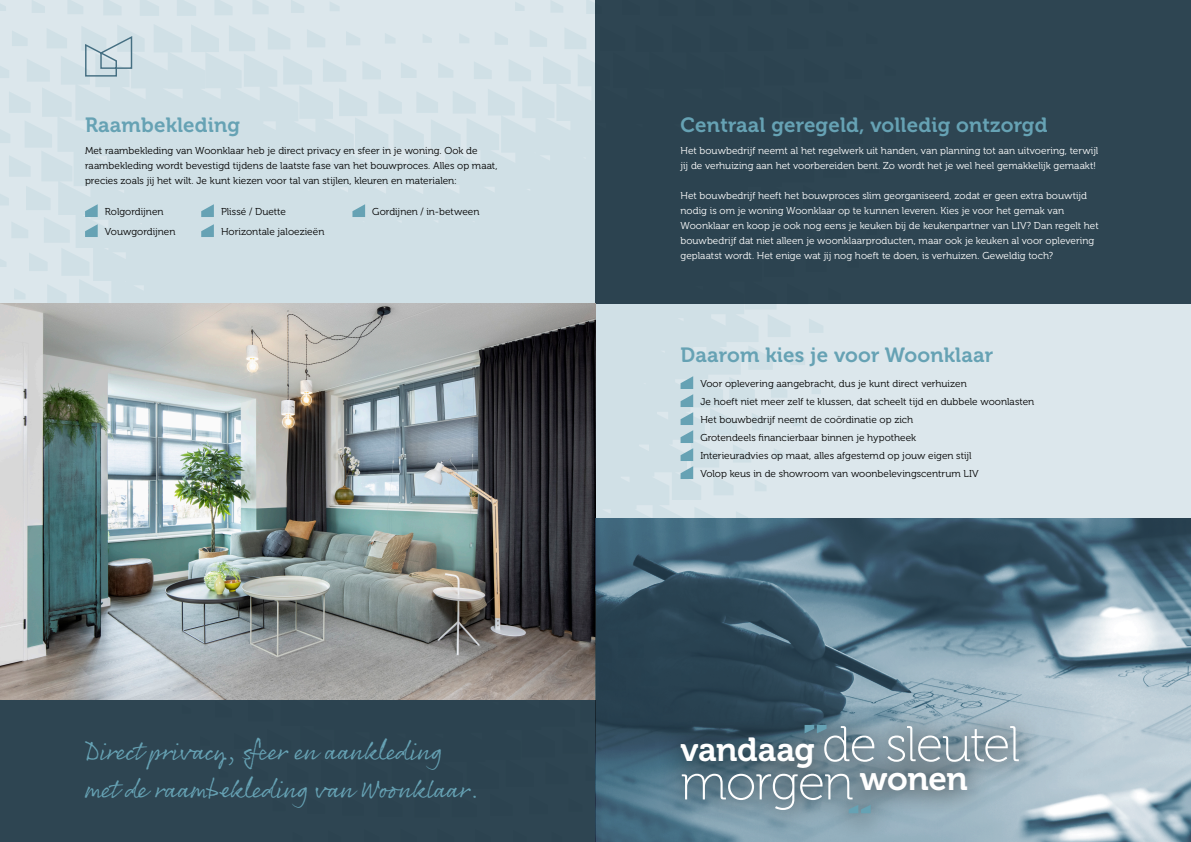
<style>
.page{position:relative;width:1191px;height:842px;background:#fff}
.page>*{position:absolute;margin:0;border:0;box-sizing:border-box;transform-origin:0 0}
.t1{font:50.2px "Museo 100";letter-spacing:-.025em;color:#fff}
.t2{font:26px "Rollerscript Rough";letter-spacing:-.025em;color:#66a2b4}
.t3{font:20.5px "Museo 700";letter-spacing:.01em;color:#66a2b4}
.t4{font:10px/15px "Museo 300";color:#000}
.t5{font:10px/15px "Museo 300";color:#fff}
.s1{font-family:"Museo 700";font-size:33.2px}
</style>
<div class="page">
<div style="left:595px;top:0;width:596px;height:842px;background:#dce7ec"></div>
<svg style="left:0;top:0;width:896px;height:519px;fill:#d0e0e6"></svg>
<div style="left:0;top:303px;width:595px;height:539px;background:#2e4552"></div>
<div style="left:595px;top:0;width:596px;height:303px;background:#2e4552"></div>
<img style="left:0;top:303px;width:595px;height:397px">
<svg style="left:85px;top:204px;width:13px;height:13px"></svg>
<svg style="left:85px;top:224px;width:13px;height:13px"></svg>
<svg style="left:201px;top:204px;width:13px;height:13px"></svg>
<svg style="left:201px;top:224px;width:13px;height:13px"></svg>
<svg style="left:352px;top:204px;width:13px;height:13px"></svg>
<svg style="left:680px;top:376px;width:13px;height:103px"></svg>
<img style="left:595px;top:519px;width:596px;height:323px">
<div style="left:657px;top:699px;width:385px;height:140px;background:#000;opacity:.75"></div>
<svg style="left:848px;top:805px;width:22px;height:8px"></svg>
<svg style="left:804px;top:725px;width:22px;height:8px"></svg>
<svg style="left:84px;top:35px;width:49px;height:42px;background:#bed0d8"></svg>
<p class="t3" style="left:85px;top:113px;width:157px">Raambekleding</p>
<p class="t4" style="left:85px;top:143px;width:414px">Met raambekleding van Woonklaar heb je direct privacy en sfeer in je woning. Ook de raambekleding wordt bevestigd tijdens de laatste fase van het bouwproces. Alles op maat,</p>
<p class="t4" style="left:85px;top:173px;width:373px">precies zoals jij het wilt. Je kunt kiezen voor tal van stijlen, kleuren en materialen:</p>
<p class="t4" style="left:105px;top:204px;width:60px">Rolgordijnen</p>
<p class="t4" style="left:105px;top:224px;width:72px">Vouwgordijnen</p>
<p class="t4" style="left:221px;top:202px;width:105px;line-height:20px">Plissé / Duette<br>Horizontale jaloezieën</p>
<p class="t4" style="left:372px;top:204px;width:109px">Gordijnen / in-between</p>
<p class="t2" style="left:85px;top:735px;width:359px">Direct privacy, sfeer en aankleding</p>
<p class="t2" style="left:85px;top:773px;width:396px">met de raambekleding van Woonklaar.</p>
<p class="t3" style="left:680px;top:113px;width:368px">Centraal geregeld, volledig ontzorgd</p>
<p class="t5" style="left:680px;top:143px;width:419px">Het bouwbedrijf neemt al het regelwerk uit handen, van planning tot aan uitvoering, terwijl jij de verhuizing aan het voorbereiden bent. Zo wordt het je wel heel gemakkelijk gemaakt!</p>
<p class="t5" style="left:680px;top:188px;width:420px">Het bouwbedrijf heeft het bouwproces slim georganiseerd, zodat er geen extra bouwtijd nodig is om je woning Woonklaar op te kunnen leveren. Kies je voor het gemak van Woonklaar en koop je ook nog eens je keuken bij de keukenpartner van LIV? Dan regelt het bouwbedrijf dat niet alleen je woonklaarproducten, maar ook je keuken al voor oplevering geplaatst wordt. Het enige wat jij nog hoeft te doen, is verhuizen. Geweldig toch?</p>
<p class="t3" style="left:680px;top:344px;width:314px">Daarom kies je voor Woonklaar</p>
<p class="t4" style="left:700px;top:376px;width:268px">Voor oplevering aangebracht, dus je kunt direct verhuizen</p>
<p class="t4" style="left:700px;top:394px;width:335px">Je hoeft niet meer zelf te klussen, dat scheelt tijd en dubbele woonlasten</p>
<p class="t4" style="left:700px;top:412px;width:214px">Het bouwbedrijf neemt de coördinatie op zich</p>
<p class="t4" style="left:700px;top:430px;width:217px">Grotendeels financierbaar binnen je hypotheek</p>
<p class="t4" style="left:700px;top:448px;width:273px">Interieuradvies op maat, alles afgestemd op jouw eigen stijl</p>
<p class="t4" style="left:700px;top:466px;width:280px">Volop keus in de showroom van woonbelevingscentrum LIV</p>
<p class="t1" style="left:680px;top:717px;width:341px"><span class="s1">vandaag</span> de sleutel</p>
<p class="t1" style="left:680px;top:755px;width:289px">morgen <sup>wonen</sup></p>
</div>
